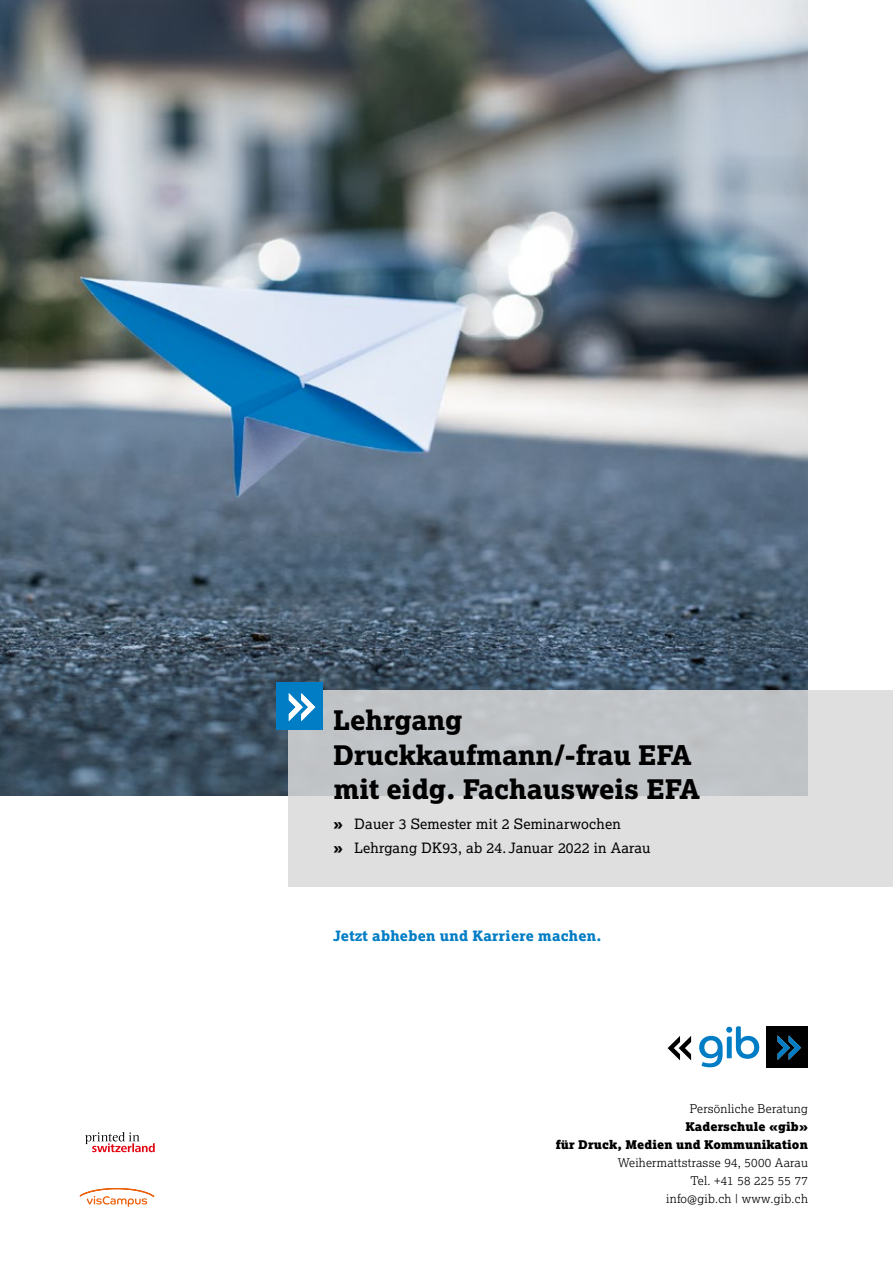
<style>
.page{position:relative;width:893px;height:1263px;background:#fff}
.page>*{position:absolute;margin:0;border:0;box-sizing:border-box;transform-origin:0 0}
.t1{font:800 27px/34.5px "Lexia";color:#000}
.t2{font:14.25px/24px "Lexia";letter-spacing:.015em;color:#000}
.t3{font:800 14.25px "Lexia";letter-spacing:.02em;color:#007dc5}
.t4{font:300 12px/18px "Lexia";letter-spacing:.02em;color:#000;text-align:right}
.t5{font:900 12px/18px "Lexia";letter-spacing:.01em;color:#000;text-align:right}
.s1{font-weight:800}
</style>
<div class="page">
<img style="left:0;top:0;width:808px;height:795px">
<svg style="left:289px;top:690px;width:604px;height:197px;background:#d1d2d3"></svg>
<div style="left:276px;top:683px;width:47px;height:47px;background:#007dc5"></div>
<svg style="left:289px;top:693px;width:26px;height:28px"></svg>
<div style="left:767px;top:1026px;width:41px;height:42px;background:#000"></div>
<svg style="left:668px;top:1036px;width:23px;height:24px"></svg>
<svg style="left:778px;top:1035px;width:23px;height:25px"></svg>
<svg style="left:699px;top:1026px;width:60px;height:41px"></svg>
<svg style="left:80px;top:1188px;width:74px;height:18px"></svg>
<svg style="left:85px;top:1132px;width:70px;height:20px"></svg>
<h1 class="t1" style="left:333px;top:703px;width:368px">Lehrgang<br>Druckkaufmann/-frau EFA mit eidg. Fachausweis EFA</h1>
<p class="t2" style="left:333px;top:812px;width:319px"><span class="s1">»</span> Dauer 3 Semester mit 2 Seminarwochen<br><span class="s1">»</span> Lehrgang DK93, ab 24. Januar 2022 in Aarau</p>
<p class="t3" style="left:333px;top:927px;width:270px">Jetzt abheben und Karriere machen.</p>
<p class="t4" style="left:690px;top:1100px;width:119px">Persönliche Beratung</p>
<p class="t5" style="left:556px;top:1117px;width:254px">Kaderschule «gib»<br>für Druck, Medien und Kommunikation</p>
<p class="t4" style="left:618px;top:1154px;width:192px">Weihermattstrasse 94, 5000 Aarau<br>Tel. +41 58 225 55 77<br>info@gib.ch | www.gib.ch</p>
</div>
